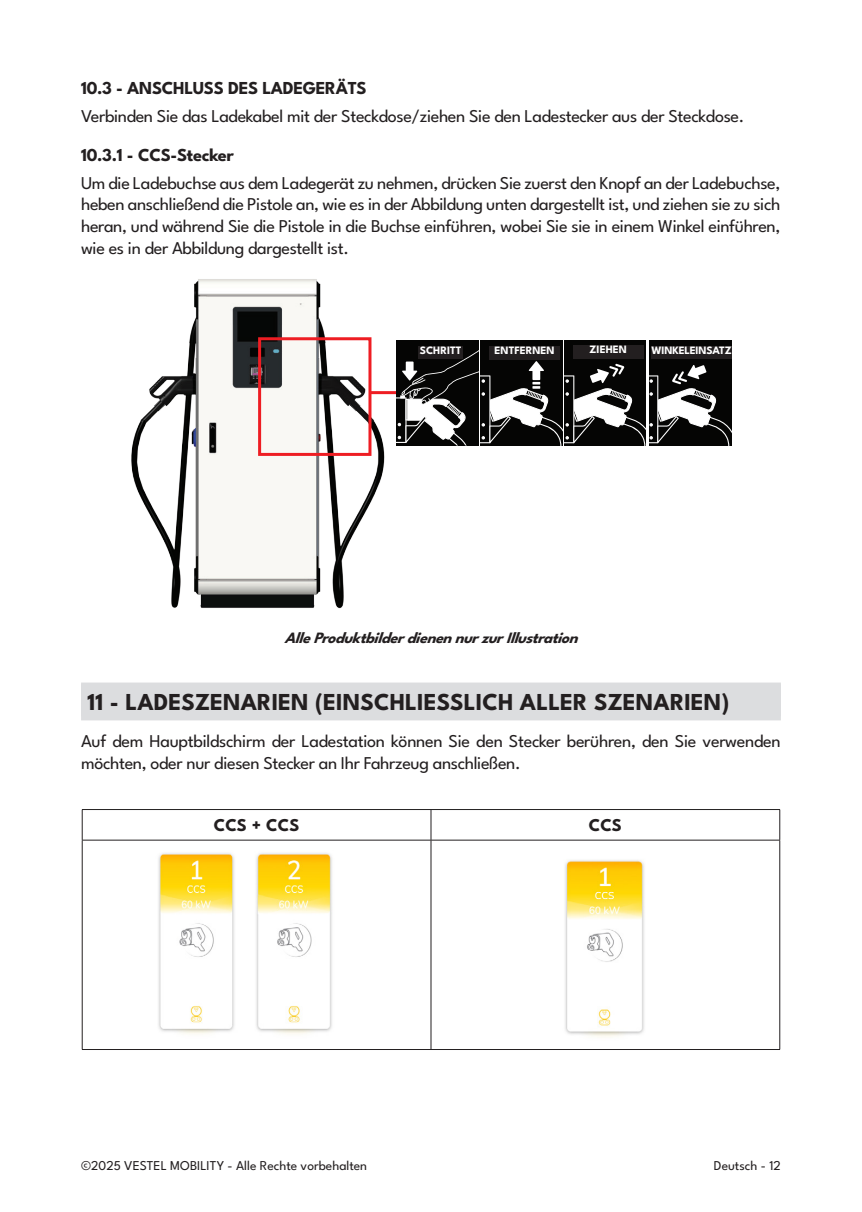
<style>
.page{position:relative;width:862px;height:1212px;background:#fff}
.page>*{position:absolute;margin:0;border:0;box-sizing:border-box;transform-origin:0 0}
.Heading_01{font:700 24.3px "League Spartan";color:#231f20}
.Subhead_1{font:700 18.22px "League Spartan";letter-spacing:-.02em;color:#231f20}
.Subhead_2{font:700 18.22px "League Spartan";letter-spacing:-.02em;color:#231f20}
.Body_text{font:18px/21.6px "League Spartan";letter-spacing:-.02em;color:#231f20;text-align:justify}
.Body_text_bold{font:700 18px "League Spartan";color:#231f20}
.Body_text_bold-2{font:italic 700 15.75px "League Spartan";color:#231f20}
.t1{font:700 15.08px "League Spartan";color:#fff}
.t2{font:13.5px "League Spartan";color:#231f20}
.Body_text-2{font:700 11.25px "League Spartan";color:#fff}
.t3{font:700 10.8px "League Spartan";color:#fff}
</style>
<div class="page">
<div style="left:81px;top:682px;width:699px;height:34px;background:#dcdddf"></div>
<div style="left:81px;top:684px;width:699px;height:36px;background:#dcdddf"></div>
<img style="left:131px;top:279px;width:256px;height:330px">
<hr style="left:370px;top:391px;width:26px;height:3px;background:#ee1d23">
<div style="left:258px;top:337px;width:113px;height:119px;border:3px solid #ee1d23"></div>
<div style="left:396px;top:340px;width:335px;height:106px;background:#050504"></div>
<svg style="left:396px;top:349px;width:335px;height:97px"></svg>
<hr style="left:479px;top:340px;width:1px;height:106px;background:#fff">
<hr style="left:563px;top:340px;width:1px;height:106px;background:#fff">
<hr style="left:646px;top:340px;width:2px;height:106px;background:#fff">
<div style="left:418px;top:346px;width:44px;height:13px;background:#231f20"></div>
<div style="left:489px;top:346px;width:70px;height:14px;background:#231f20"></div>
<div style="left:572px;top:345px;width:71px;height:14px;background:#231f20"></div>
<div style="left:651px;top:346px;width:80px;height:13px;background:#231f20"></div>
<hr style="left:82px;top:809px;width:349px;height:1px;background:#231f20">
<hr style="left:82px;top:810px;width:1px;height:30px;background:#231f20">
<hr style="left:431px;top:809px;width:348px;height:1px;background:#231f20">
<hr style="left:430px;top:810px;width:1px;height:30px;background:#231f20">
<hr style="left:779px;top:810px;width:1px;height:30px;background:#231f20">
<hr style="left:82px;top:840px;width:349px;height:1px;background:#231f20">
<hr style="left:82px;top:840px;width:1px;height:209px;background:#231f20">
<hr style="left:431px;top:840px;width:348px;height:1px;background:#231f20">
<hr style="left:430px;top:840px;width:1px;height:209px;background:#231f20">
<hr style="left:779px;top:840px;width:1px;height:209px;background:#231f20">
<hr style="left:82px;top:1049px;width:349px;height:1px;background:#231f20">
<hr style="left:431px;top:1049px;width:348px;height:1px;background:#231f20">
<img style="left:158px;top:853px;width:174px;height:181px">
<img style="left:565px;top:860px;width:80px;height:177px">
<p class="Subhead_1" style="left:81px;top:73px;width:287px">10.3 - ANSCHLUSS DES LADEGERÄTS</p>
<p class="Body_text" style="left:81px;top:103px;width:664px">Verbinden Sie das Ladekabel mit der Steckdose/ziehen Sie den Ladestecker aus der Steckdose.</p>
<p class="Subhead_2" style="left:81px;top:140px;width:154px">10.3.1 - CCS-Stecker</p>
<p class="Body_text" style="left:81px;top:170px;width:700px">Um die Ladebuchse aus dem Ladegerät zu nehmen, drücken Sie zuerst den Knopf an der Ladebuchse, heben anschließend die Pistole an, wie es in der Abbildung unten dargestellt ist, und ziehen sie zu sich heran, und während Sie die Pistole in die Buchse einführen, wobei Sie sie in einem Winkel einführen, wie es in der Abbildung dargestellt ist.</p>
<p class="Body_text-2" style="left:494px;top:342px;width:62px">ENTFERNEN</p>
<p class="Body_text-2" style="left:589px;top:341px;width:39px">ZIEHEN</p>
<p class="Body_text-2" style="left:419px;top:341px;width:43px">SCHRITT</p>
<p class="t1" style="left:591px;top:340px;width:34px">PULL</p>
<p class="Body_text-2" style="left:651px;top:341px;width:82px">WINKELEINSATZ</p>
<p class="t1" style="left:421px;top:340px;width:34px">STEP</p>
<p class="t1" style="left:493px;top:340px;width:60px">REMOVE</p>
<p class="t3" style="left:654px;top:343px;width:73px">ANGLE INSERT</p>
<p class="Body_text_bold-2" style="left:284px;top:625px;width:301px">AlleProduktbilderdienennurzurIllustration</p>
<p class="Heading_01" style="left:87px;top:683px;width:643px">11 - LADESZENARIEN (EINSCHLIESSLICH ALLER SZENARIEN)</p>
<p class="Body_text" style="left:81px;top:729px;width:700px">Auf dem Hauptbildschirm der Ladestation können Sie den Stecker berühren, den Sie verwenden möchten, oder nur diesen Stecker an Ihr Fahrzeug anschließen.</p>
<p class="Body_text_bold" style="left:213px;top:811px;width:87px">CCS + CCS</p>
<p class="Body_text_bold" style="left:588px;top:811px;width:35px">CCS</p>
<p class="t2" style="left:81px;top:1156px;width:287px">©2025 VESTEL MOBILITY - Alle Rechte vorbehalten</p>
<p class="t2" style="left:713px;top:1156px;width:68px">Deutsch - 12</p>
</div>
